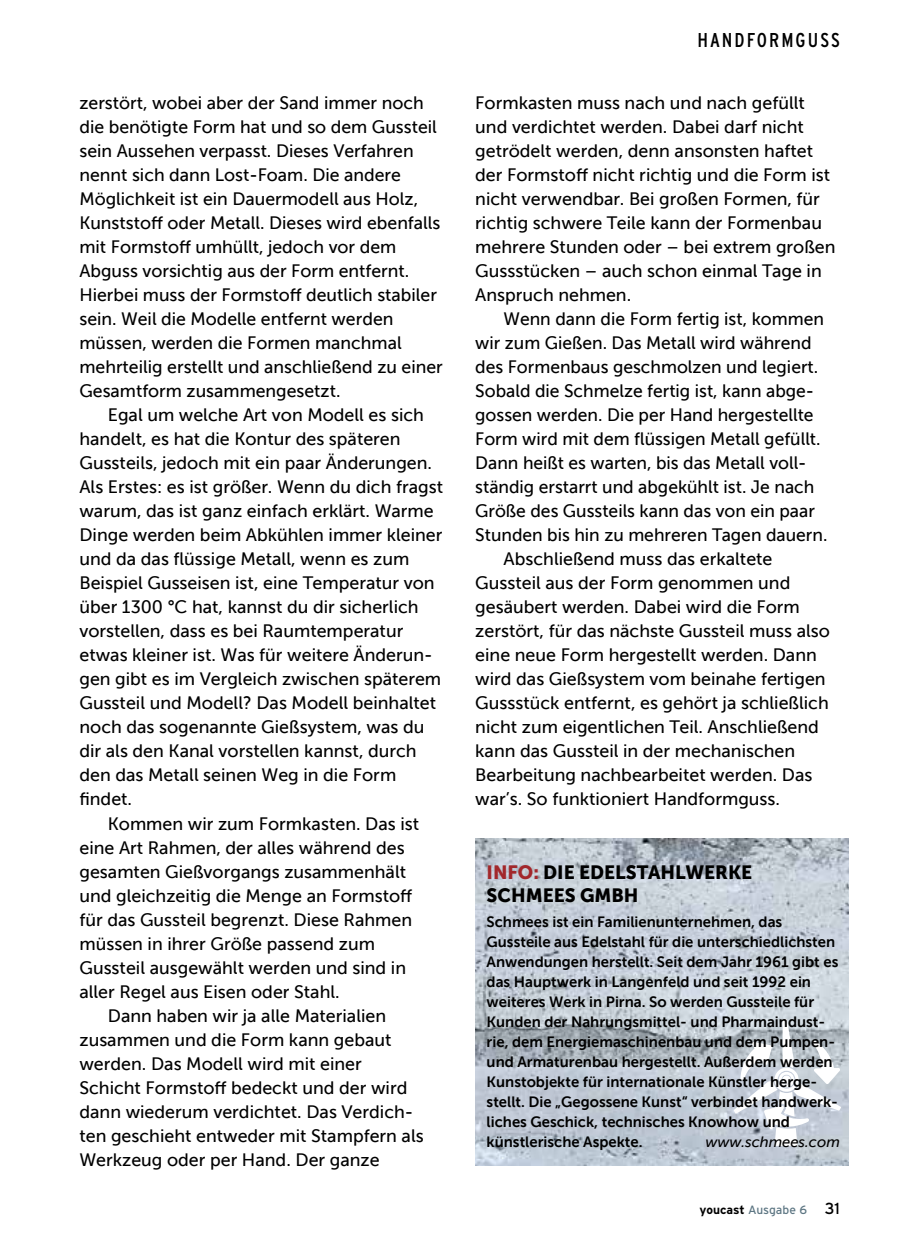
<style>
.page{position:relative;width:908px;height:1248px;background:#fff}
.page>*{position:absolute;margin:0;border:0;box-sizing:border-box;transform-origin:0 0}
.t1{font:condensed 20px "Interstate";letter-spacing:.1em;color:#000}
.t2{font:19px/22.8px "Museo Sans 900";color:#000}
.t3{font:18px/24px "Museo Sans 500";color:#000}
.t4{font:15px/20px "Museo Sans 700";color:#000}
.t5{font:italic 15px "Museo Sans 500";color:#000}
.t6{font:12px "Interstate";color:#5d7683}
.s1{color:#a2272b}
.s2{font-weight:700;color:#000}
.s3{font-size:16px;color:#000}
</style>
<div class="page">
<img style="left:475px;top:838px;width:373px;height:327px">
<svg style="left:733px;top:1018px;width:107px;height:127px"></svg>
<p class="t3" style="left:79px;top:91px;width:365px">zerstört, wobei aber der Sand immer noch die benötigte Form hat und so dem Gussteil sein Aussehen verpasst. Dieses Verfahren nennt sich dann Lost-Foam. Die andere Möglichkeit ist ein Dauermodell aus Holz, Kunststoff oder Metall. Dieses wird ebenfalls mit Formstoff umhüllt, jedoch vor dem Abguss vorsichtig aus der Form entfernt.<br>Hierbei muss der Formstoff deutlich stabiler sein. Weil die Modelle entfernt werden müssen, werden die Formen manchmal mehrteilig erstellt und anschließend zu einer Gesamtform zusammengesetzt.</p>
<p class="t3" style="left:79px;top:403px;width:365px;text-indent:28px">Egal um welche Art von Modell es sich handelt, es hat die Kontur des späteren Gussteils, jedoch mit ein paar Änderungen.<br>Als Erstes: es ist größer. Wenn du dich fragst warum, das ist ganz einfach erklärt. Warme Dinge werden beim Abkühlen immer kleiner und da das flüssige Metall, wenn es zum Beispiel Gusseisen ist, eine Temperatur von über 1300 °C hat, kannst du dir sicherlich vorstellen, dass es bei Raumtemperatur etwas kleiner ist. Was für weitere Änderun&shy;gen gibt es im Vergleich zwischen späterem Gussteil und Modell? Das Modell beinhaltet noch das sogenannte Gießsystem, was du dir als den Kanal vorstellen kannst, durch den das Metall seinen Weg in die Form findet.</p>
<p class="t3" style="left:108px;top:811px;width:313px">Kommen wir zum Formkasten. Das ist</p>
<p class="t3" style="left:79px;top:835px;width:326px">eine Art Rahmen, der alles während des</p>
<p class="t3" style="left:79px;top:859px;width:328px">gesamten Gießvorgangs zusammenhält</p>
<p class="t3" style="left:79px;top:883px;width:334px">und gleichzeitig die Menge an Formstoff</p>
<p class="t3" style="left:79px;top:907px;width:334px">für das Gussteil begrenzt. Diese Rahmen</p>
<p class="t3" style="left:79px;top:931px;width:297px">müssen in ihrer Größe passend zum</p>
<p class="t3" style="left:79px;top:955px;width:328px">Gussteil ausgewählt werden und sind in</p>
<p class="t3" style="left:79px;top:979px;width:262px">aller Regel aus Eisen oder Stahl.</p>
<p class="t3" style="left:108px;top:1003px;width:280px">Dann haben wir ja alle Materialien</p>
<p class="t3" style="left:79px;top:1027px;width:313px">zusammen und die Form kann gebaut</p>
<p class="t3" style="left:79px;top:1051px;width:284px">werden. Das Modell wird mit einer</p>
<p class="t3" style="left:79px;top:1075px;width:329px">Schicht Formstoff bedeckt und der wird</p>
<p class="t3" style="left:79px;top:1099px;width:335px">dann wiederum verdichtet. Das Verdich-</p>
<p class="t3" style="left:79px;top:1123px;width:345px">ten geschieht entweder mit Stampfern als</p>
<p class="t3" style="left:79px;top:1147px;width:301px">Werkzeug oder per Hand. Der ganze</p>
<p class="t1" style="left:697px;top:29px;width:144px">HANDFORMGUSS</p>
<p class="t3" style="left:475px;top:91px;width:361px">Formkasten muss nach und nach gefüllt und verdichtet werden. Dabei darf nicht getrödelt werden, denn ansonsten haftet der Formstoff nicht richtig und die Form ist nicht verwendbar. Bei großen Formen, für richtig schwere Teile kann der Formenbau mehrere Stunden oder – bei extrem großen Gussstücken – auch schon einmal Tage in Anspruch nehmen.</p>
<p class="t3" style="left:503px;top:307px;width:321px">Wenn dann die Form fertig ist, kommen</p>
<p class="t3" style="left:475px;top:331px;width:337px">wir zum Gießen. Das Metall wird während</p>
<p class="t3" style="left:475px;top:355px;width:344px">des Formenbaus geschmolzen und legiert.</p>
<p class="t3" style="left:475px;top:379px;width:340px">Sobald die Schmelze fertig ist, kann abge-</p>
<p class="t3" style="left:475px;top:403px;width:340px">gossen werden. Die per Hand hergestellte</p>
<p class="t3" style="left:475px;top:427px;width:347px">Form wird mit dem flüssigen Metall gefüllt.</p>
<p class="t3" style="left:475px;top:451px;width:332px">Dann heißt es warten, bis das Metall voll-</p>
<p class="t3" style="left:475px;top:475px;width:340px">ständig erstarrt und abgekühlt ist. Je nach</p>
<p class="t3" style="left:475px;top:499px;width:341px">Größe des Gussteils kann das von ein paar</p>
<p class="t3" style="left:475px;top:523px;width:353px">Stunden bis hin zu mehreren Tagen dauern.</p>
<p class="t3" style="left:503px;top:547px;width:270px">Abschließend muss das erkaltete</p>
<p class="t3" style="left:475px;top:571px;width:316px">Gussteil aus der Form genommen und</p>
<p class="t3" style="left:475px;top:595px;width:326px">gesäubert werden. Dabei wird die Form</p>
<p class="t3" style="left:475px;top:619px;width:356px">zerstört, für das nächste Gussteil muss also</p>
<p class="t3" style="left:475px;top:643px;width:343px">eine neue Form hergestellt werden. Dann</p>
<p class="t3" style="left:475px;top:667px;width:352px">wird das Gießsystem vom beinahe fertigen</p>
<p class="t3" style="left:475px;top:691px;width:355px">Gussstück entfernt, es gehört ja schließlich</p>
<p class="t3" style="left:475px;top:715px;width:345px">nicht zum eigentlichen Teil. Anschließend</p>
<p class="t3" style="left:475px;top:739px;width:321px">kann das Gussteil in der mechanischen</p>
<p class="t3" style="left:475px;top:763px;width:338px">Bearbeitung nachbearbeitet werden. Das</p>
<p class="t3" style="left:475px;top:787px;width:306px">war’s. So funktioniert Handformguss.</p>
<p class="t2" style="left:486px;top:860px;width:267px"><span class="s1">INFO:</span> DIE EDELSTAHLWERKE<br>SCHMEES GMBH</p>
<p class="t4" style="left:486px;top:912px;width:353px">Schmees ist ein Familienunternehmen, das Gussteile aus Edelstahl für die unterschiedlichsten Anwendungen herstellt. Seit dem Jahr 1961 gibt es das Hauptwerk in Langenfeld und seit 1992 ein weiteres Werk in Pirna. So werden Gussteile für Kunden der Nahrungsmittel- und Pharmaindust&shy;rie, dem Energiemaschinenbau und dem Pumpen&shy;und Armaturenbau hergestellt. Außerdem werden Kunstobjekte für internationale Künstler herge&shy;stellt. Die „Gegossene Kunst“ verbindet handwerk&shy;liches Geschick, technisches Knowhow und künstlerische Aspekte.</p>
<p class="t5" style="left:705px;top:1133px;width:136px">www.schmees.com</p>
<p class="t6" style="left:699px;top:1202px;width:142px"><span class="s2">youcast</span> Ausgabe 6 <span class="s3">31</span></p>
</div>
